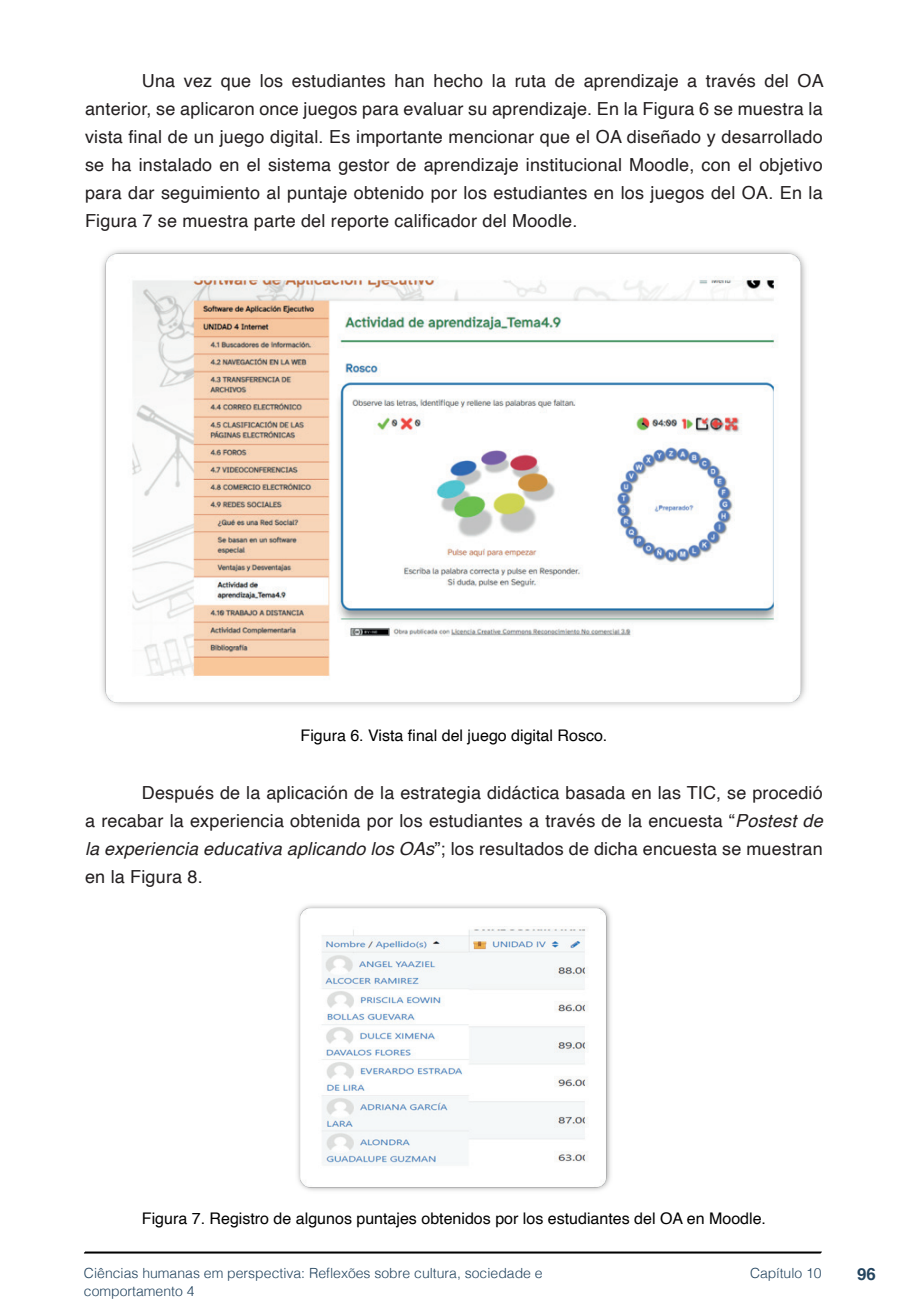
<style>
.page{position:relative;width:908px;height:1304px;background:#fff}
.page>*{position:absolute;margin:0;border:0;box-sizing:border-box;transform-origin:0 0}
.txt{font:18px/28px "Helvetica";letter-spacing:.01em;color:#231f20;text-align:justify}
.t1{font:700 16.8px "Helvetica";color:#23445f}
.imagens_graf_tab{font:16px "Helvetica";color:#000}
.t2{font:300 14px/18px "Helvetica";color:#23445f}
.s1{font-style:italic}
</style>
<div class="page">
<svg style="left:84px;top:1251px;width:737px;height:3px;background:#515151"></svg>
<img style="left:102px;top:250px;width:704px;height:456px">
<img style="left:297px;top:905px;width:314px;height:286px">
<p class="txt" style="left:85px;top:67px;width:739px;text-indent:57px">Una vez que los estudiantes han hecho la ruta de aprendizaje a través del OA anterior, se aplicaron once juegos para evaluar su aprendizaje. En la Figura 6 se muestra la vista final de un juego digital. Es importante mencionar que el OA diseñado y desarrollado se ha instalado en el sistema gestor de aprendizaje institucional Moodle, con el objetivo para dar seguimiento al puntaje obtenido por los estudiantes en los juegos del OA. En la Figura 7 se muestra parte del reporte calificador del Moodle.</p>
<p class="imagens_graf_tab" style="left:300px;top:723px;width:308px">Figura 6. Vista final del juego digital Rosco.</p>
<p class="txt" style="left:85px;top:780px;width:739px;text-indent:57px">Después de la aplicación de la estrategia didáctica basada en las TIC, se procedió a recabar la experiencia obtenida por los estudiantes a través de la encuesta “<span class="s1">Postest de la experiencia educativa aplicando los OAs</span>”; los resultados de dicha encuesta se muestran en la Figura 8.</p>
<p class="imagens_graf_tab" style="left:142px;top:1206px;width:625px">Figura 7. Registro de algunos puntajes obtenidos por los estudiantes del OA en Moodle.</p>
<p class="t2" style="left:84px;top:1263px;width:460px">Ciências humanas em perspectiva: Reflexões sobre cultura, sociedade e comportamento 4</p>
<p class="t2" style="left:749px;top:1263px;width:73px">Capítulo 10</p>
<p class="t1" style="left:856px;top:1264px;width:20px">96</p>
</div>
